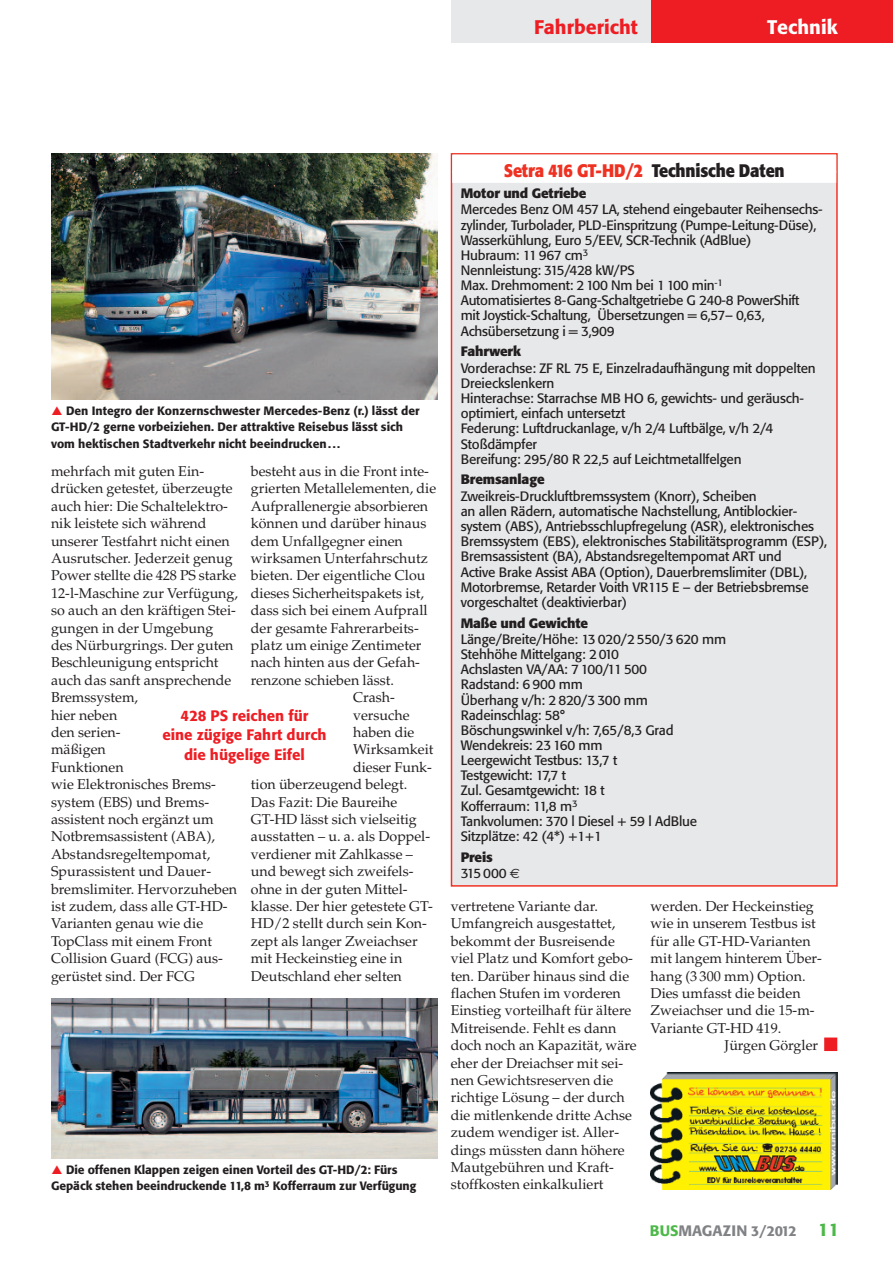
<style>
.page{position:relative;width:893px;height:1263px;background:#fff}
.page>*{position:absolute;margin:0;border:0;box-sizing:border-box;transform-origin:0 0}
.t1{font:500 19.5px "Formata BQ";color:#ee1d23}
.t2{font:500 19.5px "Formata BQ";color:#fff}
.t3{font:700 18px "Formata BQ";letter-spacing:-.01em;color:#ef3122;scale:.9 1}
.t4{font:500 15px/19.5px "Formata BQ";color:#ee1d23;text-align:center}
.t5{font:500 15px "Formata BQ";color:#808285}
.t6{font:14.25px/17.4px "Palatino";color:#231f20}
.t7{font:13.5px/15.1px "Formata BQ";letter-spacing:-.01em;color:#231f20}
.t8{font:700 13.5px "Formata BQ";letter-spacing:-.01em;color:#231f20}
.t9{font:500 12px/16.5px "Formata BQ";color:#231f20;text-align:center}
.s1{color:#231f20}
.s2{font-weight:700}
.s3{font-family:"Euro Sans"}
.s4{color:#4cb848}
.s5{font-size:14.25px}
.s6{font-size:18px;color:#4cb848}
</style>
<div class="page">
<div style="left:651px;top:0;width:242px;height:43px;background:#ee1d23"></div>
<div style="left:451px;top:0;width:200px;height:43px;background:#e7e8e9"></div>
<div style="left:824px;top:1037px;width:13px;height:14px;background:#ee1d23"></div>
<div style="left:452px;top:155px;width:384px;height:730px;background:#e7e8e9"></div>
<div style="left:451px;top:153px;width:387px;height:734px;border:2px solid #ef3122"></div>
<div style="left:452px;top:155px;width:384px;height:18px;background:#fff"></div>
<div style="left:452px;top:171px;width:384px;height:12px;background:#fff"></div>
<img style="left:51px;top:153px;width:387px;height:246px">
<img style="left:51px;top:998px;width:387px;height:161px">
<img style="left:651px;top:1072px;width:187px;height:117px">
<h1 class="t1" style="left:534px;top:16px;width:105px">Fahrbericht</h1>
<h1 class="t2" style="left:767px;top:16px;width:72px">Technik</h1>
<p class="t9" style="left:51px;top:402px;width:370px;text-align:left;text-indent:15px">Den Integro der Konzernschwester Mercedes-Benz (r.) lässt der<br>GT-HD/2 gerne vorbeiziehen. Der attraktive Reisebus lässt sich vom hektischen Stadtverkehr nicht beeindrucken...</p>
<p class="t6" style="left:51px;top:464px;width:189px">mehrfach mit guten Ein&shy;drücken getestet, überzeugte auch hier: Die Schaltelektro&shy;nik leistete sich während unserer Testfahrt nicht einen<br>Ausrutscher. Jederzeit genug<br>Power stellte die 428 PS starke<br>12-l-Maschine zur Verfügung, so auch an den kräftigen Stei&shy;gungen in der Umgebung des Nürburgrings. Der guten<br>Beschleunigung entspricht auch das sanft ansprechende<br>Bremssystem,<br>hier neben<br>den serien-<br>mäßigen<br>Funktionen<br>wie Elektronisches Brems&shy;system (EBS) und Brems&shy;assistent noch ergänzt um<br>Notbremsassistent (ABA),<br>Abstandsregeltempomat,<br>Spurassistent und Dauer&shy;bremslimiter. Hervorzuheben ist zudem, dass alle GT-HD-<br>Varianten genau wie die<br>TopClass mit einem Front<br>Collision Guard (FCG) aus&shy;gerüstet sind. Der FCG</p>
<p class="t6" style="left:251px;top:464px;width:180px">besteht aus in die Front inte-</p>
<p class="t6" style="left:251px;top:481px;width:187px">grierten Metallelementen, die</p>
<p class="t6" style="left:251px;top:499px;width:179px">Aufprallenergie absorbieren</p>
<p class="t6" style="left:251px;top:516px;width:177px">können und darüber hinaus</p>
<p class="t6" style="left:251px;top:534px;width:153px">dem Unfallgegner einen</p>
<p class="t6" style="left:251px;top:551px;width:178px">wirksamen Unterfahrschutz</p>
<p class="t6" style="left:251px;top:568px;width:176px">bieten. Der eigentliche Clou</p>
<p class="t6" style="left:251px;top:586px;width:175px">dieses Sicherheitspakets ist,</p>
<p class="t6" style="left:251px;top:603px;width:178px">dass sich bei einem Aufprall</p>
<p class="t6" style="left:251px;top:621px;width:169px">der gesamte Fahrerarbeits-</p>
<p class="t6" style="left:251px;top:638px;width:172px">platz um einige Zentimeter</p>
<p class="t6" style="left:251px;top:655px;width:171px">nach hinten aus der Gefah-</p>
<p class="t6" style="left:251px;top:673px;width:145px">renzone schieben lässt.</p>
<p class="t6" style="left:353px;top:690px;width:43px">Crash-</p>
<p class="t6" style="left:353px;top:708px;width:58px">versuche</p>
<p class="t6" style="left:353px;top:725px;width:63px">haben die</p>
<p class="t6" style="left:353px;top:742px;width:82px">Wirksamkeit</p>
<p class="t6" style="left:353px;top:760px;width:80px">dieser Funk-</p>
<p class="t6" style="left:251px;top:777px;width:158px">tion überzeugend belegt.</p>
<p class="t6" style="left:251px;top:795px;width:148px">Das Fazit: Die Baureihe</p>
<p class="t6" style="left:251px;top:812px;width:167px">GT-HD lässt sich vielseitig</p>
<p class="t6" style="left:251px;top:829px;width:181px">ausstatten – u. a. als Doppel-</p>
<p class="t6" style="left:251px;top:847px;width:163px">verdiener mit Zahlkasse –</p>
<p class="t6" style="left:251px;top:864px;width:164px">und bewegt sich zweifels-</p>
<p class="t6" style="left:251px;top:882px;width:158px">ohne in der guten Mittel-</p>
<p class="t6" style="left:251px;top:899px;width:183px">klasse. Der hier getestete GT-</p>
<p class="t6" style="left:251px;top:916px;width:177px">HD/2 stellt durch sein Kon-</p>
<p class="t6" style="left:251px;top:934px;width:168px">zept als langer Zweiachser</p>
<p class="t6" style="left:251px;top:951px;width:153px">mit Heckeinstieg eine in</p>
<p class="t6" style="left:251px;top:969px;width:152px">Deutschland eher selten</p>
<p class="t4" style="left:162px;top:706px;width:166px">428 PS reichen für<br>eine zügige Fahrt durch die hügelige Eifel</p>
<p class="t9" style="left:51px;top:1161px;width:367px">Die offenen Klappen zeigen einen Vorteil des GT-HD/2: Fürs<br>Gepäck stehen beeindruckende 11,8 m<sup>3</sup> Kofferraum zur Verfügung</p>
<p class="t3" style="left:504px;top:160px;width:314px">Setra 416 GT-HD/2 <span class="s1">Technische Daten</span></p>
<p class="t8" style="left:461px;top:185px;width:127px">Motor und Getriebe</p>
<p class="t7" style="left:461px;top:202px;width:363px">Mercedes Benz OM 457 LA, stehend eingebauter Reihensechs&shy;zylinder, Turbolader, PLD-Einspritzung (Pumpe-Leitung-Düse), Wasserkühlung, Euro 5/EEV, SCR-Technik (AdBlue)<br>Hubraum: 11 967 cm<sup>3<br></sup>Nennleistung: 315/428 kW/PS<br>Max. Drehmoment: 2 100 Nm bei 1 100 min<sup>-1<br></sup>Automatisiertes 8-Gang-Schaltgetriebe G 240-8 PowerShift<br>mit Joystick-Schaltung, Übersetzungen = 6,57– 0,63, Achsübersetzung i = 3,909</p>
<p class="t8" style="left:461px;top:344px;width:62px">Fahrwerk</p>
<p class="t7" style="left:461px;top:361px;width:356px">Vorderachse: ZF RL 75 E, Einzelradaufhängung mit doppelten Dreieckslenkern<br>Hinterachse: Starrachse MB HO 6, gewichts- und geräusch&shy;optimiert, einfach untersetzt<br>Federung: Luftdruckanlage, v/h 2/4 Luftbälge, v/h 2/4<br>Stoßdämpfer<br>Bereifung: 295/80 R 22,5 auf Leichtmetallfelgen</p>
<p class="t8" style="left:461px;top:472px;width:85px">Bremsanlage</p>
<p class="t7" style="left:461px;top:489px;width:368px">Zweikreis-Druckluftbremssystem (Knorr), Scheiben<br>an allen Rädern, automatische Nachstellung, Antiblockier&shy;system (ABS), Antriebsschlupfregelung (ASR), elektronisches Bremssystem (EBS), elektronisches Stabilitätsprogramm (ESP), Bremsassistent (BA), Abstandsregeltempomat ART und<br>Active Brake Assist ABA (Option), Dauerbremslimiter (DBL), Motorbremse, Retarder Voith VR115 E – der Betriebsbremse vorgeschaltet (deaktivierbar)</p>
<p class="t8" style="left:461px;top:615px;width:129px">Maße und Gewichte</p>
<p class="t7" style="left:461px;top:632px;width:267px">Länge/Breite/Höhe: 13 020/2 550/3 620 mm<br>Stehhöhe Mittelgang: 2 010<br>Achslasten VA/AA: 7 100/11 500<br>Radstand: 6 900 mm<br>Überhang v/h: 2 820/3 300 mm<br>Radeinschlag: 58°<br>Böschungswinkel v/h: 7,65/8,3 Grad<br>Wendekreis: 23 160 mm<br>Leergewicht Testbus: 13,7 t<br>Testgewicht: 17,7 t<br>Zul. Gesamtgewicht: 18 t<br>Kofferraum: 11,8 m<sup>3<br></sup>Tankvolumen: 370 l Diesel + 59 l AdBlue<br>Sitzplätze: 42 (4*) +1+1</p>
<p class="t7" style="left:461px;top:849px;width:61px;line-height:16.5px"><span class="s2">Preis<br></span>315 000 <span class="s3">€</span></p>
<p class="t6" style="left:451px;top:899px;width:187px">vertretene Variante dar.<br>Umfangreich ausgestattet, bekommt der Busreisende viel Platz und Komfort gebo&shy;ten. Darüber hinaus sind die flachen Stufen im vorderen<br>Einstieg vorteilhaft für ältere<br>Mitreisende. Fehlt es dann doch noch an Kapazität, wäre eher der Dreiachser mit sei&shy;nen Gewichtsreserven die richtige Lösung – der durch die mitlenkende dritte Achse zudem wendiger ist. Aller&shy;dings müssten dann höhere<br>Mautgebühren und Kraft&shy;stoffkosten einkalkuliert</p>
<p class="t6" style="left:651px;top:899px;width:165px">werden. Der Heckeinstieg</p>
<p class="t6" style="left:651px;top:916px;width:167px">wie in unserem Testbus ist</p>
<p class="t6" style="left:651px;top:934px;width:161px">für alle GT-HD-Varianten</p>
<p class="t6" style="left:651px;top:951px;width:173px">mit langem hinterem Über-</p>
<p class="t6" style="left:651px;top:969px;width:156px">hang (3 300 mm) Option.</p>
<p class="t6" style="left:651px;top:986px;width:151px">Dies umfasst die beiden</p>
<p class="t6" style="left:651px;top:1003px;width:165px">Zweiachser und die 15-m-</p>
<p class="t6" style="left:651px;top:1021px;width:132px">Variante GT-HD 419.</p>
<p class="t6" style="left:725px;top:1038px;width:95px">Jürgen Görgler</p>
<p class="t5" style="left:650px;top:1222px;width:191px"><span class="s4">BUS</span>MAGAZIN <span class="s5">3/2012</span> <span class="s6">11</span></p>
</div>
